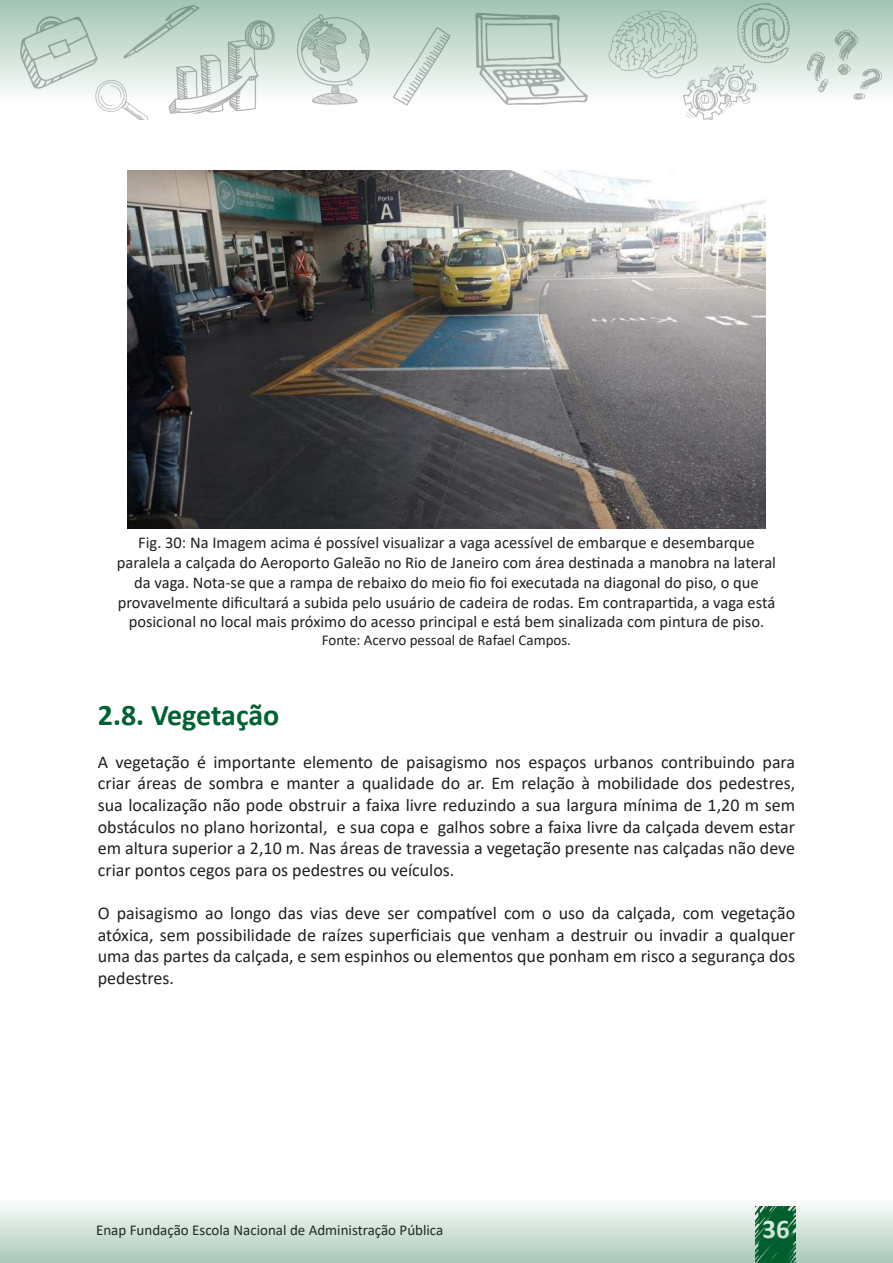
<style>
.page{position:relative;width:893px;height:1263px;background:#fff}
.page>*{position:absolute;margin:0;border:0;box-sizing:border-box;transform-origin:0 0}
.Titulo{font:700 30px "Calibri";letter-spacing:-.005em;color:#006131}
.t1{font:700 27px "Calibri";color:#fff}
.texto{font:18px/21.6px "Calibri";color:#231f20;text-align:justify}
.Legenda{font:16.5px/19.8px "Calibri";color:#231f20;text-align:center}
.Fonte{font:15px "Calibri";color:#231f20}
</style>
<div class="page">
<svg style="left:0;top:0;width:893px;height:120px"></svg>
<svg style="left:0;top:1205px;width:893px;height:58px;background:#c5dad0"></svg>
<img style="left:128px;top:170px;width:637px;height:358px">
<p class="Legenda" style="left:117px;top:532px;width:661px">Fig. 30: Na Imagem acima é possível visualizar a vaga acessível de embarque e desembarque paralela a calçada do Aeroporto Galeão no Rio de Janeiro com área destinada a manobra na lateral da vaga. Nota-se que a rampa de rebaixo do meio fio foi executada na diagonal do piso, o que provavelmente dificultará a subida pelo usuário de cadeira de rodas. Em contrapartida, a vaga está posicional no local mais próximo do acesso principal e está bem sinalizada com pintura de piso.</p>
<p class="Fonte" style="left:322px;top:630px;width:251px">Fonte: Acervo pessoal de Rafael Campos.</p>
<p class="Titulo" style="left:98px;top:693px;width:183px">2.8. Vegetação</p>
<p class="texto" style="left:98px;top:751px;width:699px">A vegetação é importante elemento de paisagismo nos espaços urbanos contribuindo para criar áreas de sombra e manter a qualidade do ar. Em relação à mobilidade dos pedestres, sua localização não pode obstruir a faixa livre reduzindo a sua largura mínima de 1,20 m sem obstáculos no plano horizontal, e sua copa e galhos sobre a faixa livre da calçada devem estar em altura superior a 2,10 m. Nas áreas de travessia a vegetação presente nas calçadas não deve criar pontos cegos para os pedestres ou veículos.</p>
<p class="texto" style="left:98px;top:902px;width:699px">O paisagismo ao longo das vias deve ser compatível com o uso da calçada, com vegetação atóxica, sem possibilidade de raízes superficiais que venham a destruir ou invadir a qualquer uma das partes da calçada, e sem espinhos ou elementos que ponham em risco a segurança dos pedestres.</p>
<p class="Fonte" style="left:96px;top:1220px;width:349px">Enap Fundação Escola Nacional de Administração Pública</p>
<h2 class="t1" style="left:763px;top:1210px;width:29px">36</h2>
</div>
